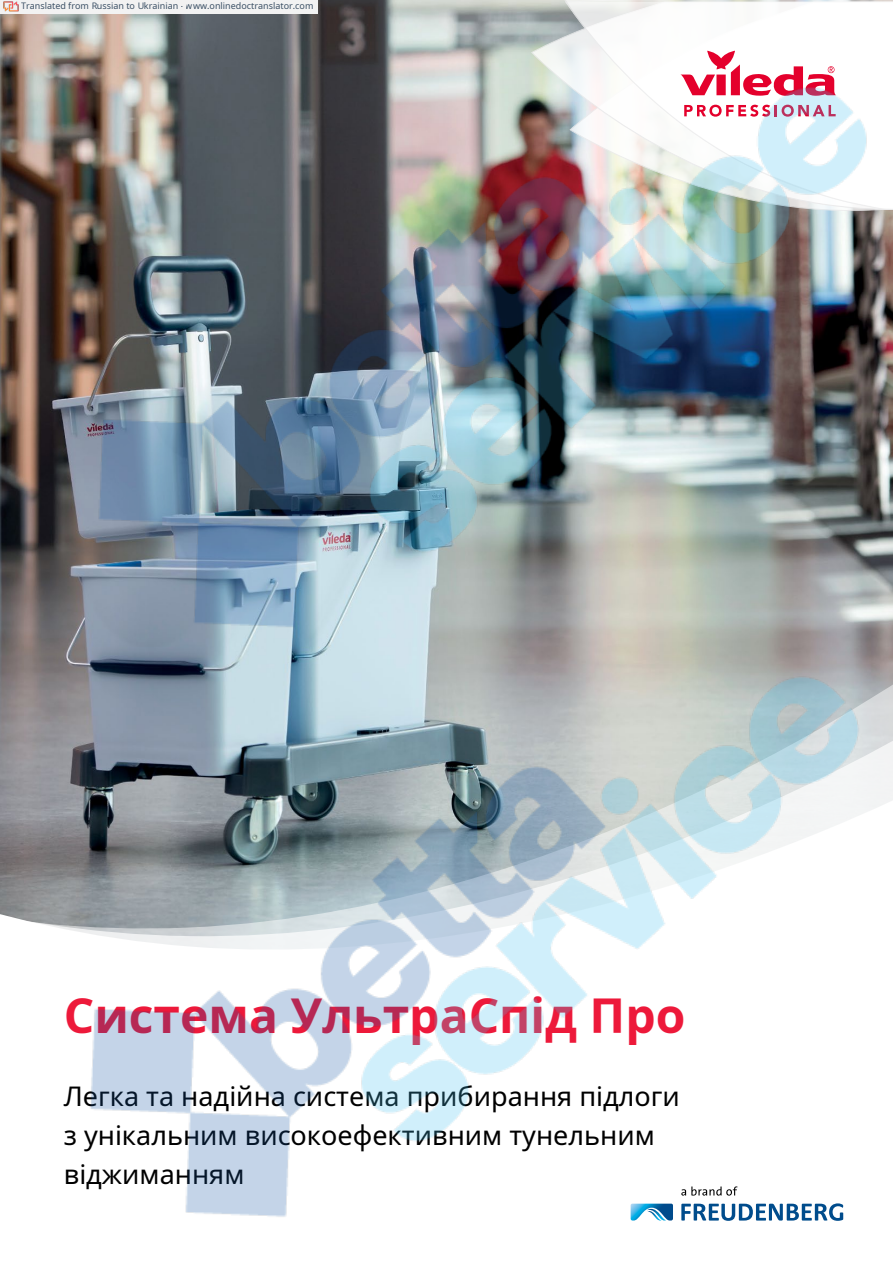
<style>
.page{position:relative;width:893px;height:1263px;background:#fff}
.page>*{position:absolute;margin:0;border:0;box-sizing:border-box;transform-origin:0 0}
.t1{font:700 48px "Noto Sans";color:#ed193a}
.t2{font:27px/39px "Noto Sans";color:#000}
.t3{font:9px "Noto Sans";color:rgb(15 43 70/.8)}
</style>
<div class="page">
<img style="left:0;top:0;width:556px;height:631px">
<svg style="left:0;top:631px;width:22px;height:289px;background:#878486"></svg>
<svg style="left:556px;top:0;width:337px;height:22px"></svg>
<div style="left:0;top:0;width:318px;height:14px;background:#f2f2f2"></div>
<img style="left:4px;top:1px;width:15px;height:14px">
<img style="left:22px;top:22px;width:871px;height:1199px">
<p class="t3" style="left:21px;top:-1px;width:294px">Translated from Russian to Ukrainian - www.onlinedoctranslator.com</p>
<h1 class="t1" style="left:64px;top:982px;width:623px">Система УльтраСпід Про</h1>
<p class="t2" style="left:64px;top:1076px;width:618px">Легка та надійна система прибирання підлоги з унікальним високоефективним тунельним віджиманням</p>
</div>
